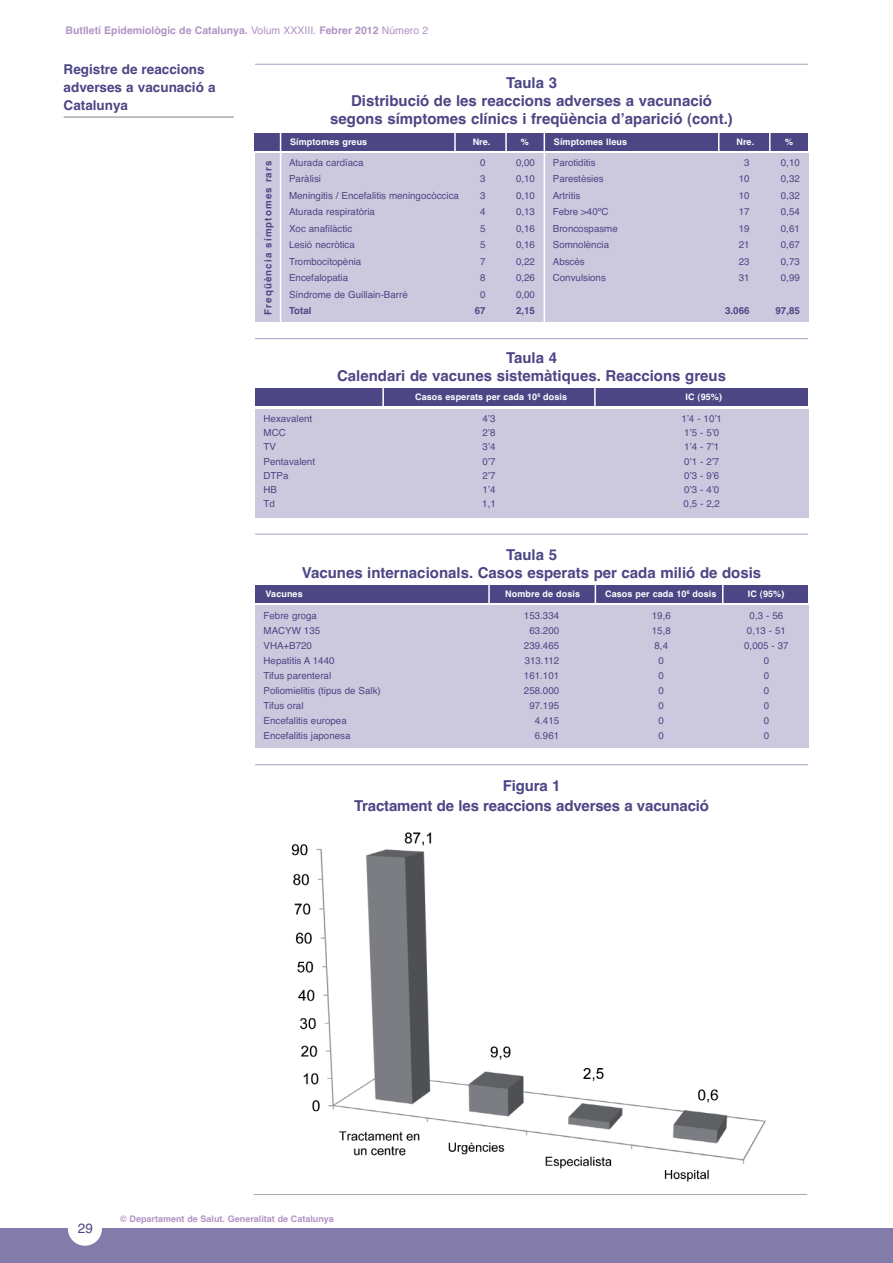
<style>
.page{position:relative;width:893px;height:1263px;background:#fff}
.page>*{position:absolute;margin:0;border:0;box-sizing:border-box;transform-origin:0 0}
.t1{font:700 15px/18px "Helvetica";color:#4c4685;text-align:center}
.t2{font:700 13.5px/18px "Helvetica";color:#4c4685}
.t3{font:13.5px "Helvetica";color:#4c4685}
.t4{font:700 10.5px "Helvetica";color:#b194c5}
.t5{font:9.75px "Helvetica";color:#4c4685}
.t6{font:700 9.75px "Helvetica";letter-spacing:.11em;color:#4c4685}
.t7{font:700 9px "Helvetica";letter-spacing:.01em;color:#fff}
.t8{font:700 9px "Helvetica";color:#b194c5}
.s1{font-weight:400}
</style>
<div class="page">
<div style="left:0;top:1229px;width:892px;height:34px;background:#837cab"></div>
<div style="left:68px;top:1212px;width:34px;height:34px;background:#fff;border-radius:50%"></div>
<hr style="left:64px;top:117px;width:170px;height:1px;background:#808285">
<hr style="left:255px;top:64px;width:553px;height:1px;background:#a49fc3">
<div style="left:255px;top:154px;width:553px;height:168px;background:#ccc9de"></div>
<div style="left:254px;top:134px;width:554px;height:17px;background:#4c4685"></div>
<hr style="left:543px;top:132px;width:2px;height:191px;background:#fff">
<svg style="left:769px;top:133px;width:1px;height:18px"></svg>
<svg style="left:718px;top:134px;width:1px;height:17px"></svg>
<hr style="left:280px;top:132px;width:1px;height:191px;background:#fff">
<hr style="left:505px;top:132px;width:2px;height:20px;background:#fff">
<hr style="left:454px;top:132px;width:2px;height:20px;background:#fff">
<hr style="left:255px;top:338px;width:553px;height:1px;background:#a49fc3">
<div style="left:255px;top:409px;width:553px;height:108px;background:#ccc9de"></div>
<div style="left:255px;top:389px;width:553px;height:17px;background:#4c4685"></div>
<svg style="left:382px;top:388px;width:2px;height:18px"></svg>
<svg style="left:594px;top:388px;width:1px;height:18px"></svg>
<hr style="left:255px;top:534px;width:553px;height:1px;background:#a49fc3">
<hr style="left:255px;top:764px;width:553px;height:1px;background:#a49fc3">
<div style="left:255px;top:606px;width:553px;height:142px;background:#ccc9de"></div>
<div style="left:255px;top:586px;width:553px;height:17px;background:#4c4685"></div>
<svg style="left:488px;top:585px;width:2px;height:18px"></svg>
<hr style="left:594px;top:584px;width:2px;height:20px;background:#fff">
<svg style="left:722px;top:586px;width:1px;height:17px"></svg>
<hr style="left:254px;top:1194px;width:553px;height:1px;background:#a8a9ad">
<img style="left:291px;top:832px;width:475px;height:350px">
<p class="t4" style="left:65px;top:26px;width:364px">Butlletí Epidemiològic de Catalunya. <span class="s1">Volum XXXIII.</span> Febrer 2012 <span class="s1">Número 2</span></p>
<h2 class="t2" style="left:64px;top:62px;width:153px">Registre de reaccions adverses a vacunació a<br>Catalunya</h2>
<p class="t6" style="left:264px;top:315px;width:155px;rotate:-90deg">Freqüència símptomes rars</p>
<h1 class="t1" style="left:330px;top:75px;width:404px">Taula 3<br>Distribució de les reaccions adverses a vacunació segons símptomes clínics i freqüència dʼaparició (cont.)</h1>
<p class="t5" style="left:289px;top:159px;width:76px">Aturada cardíaca</p>
<p class="t5" style="left:480px;top:159px;width:7px">0</p>
<p class="t5" style="left:516px;top:159px;width:20px">0,00</p>
<p class="t5" style="left:553px;top:159px;width:44px">Parotiditis</p>
<p class="t5" style="left:744px;top:159px;width:7px">3</p>
<p class="t5" style="left:780px;top:159px;width:20px">0,10</p>
<p class="t5" style="left:289px;top:175px;width:33px">Paràlisi</p>
<p class="t5" style="left:480px;top:175px;width:7px">3</p>
<p class="t5" style="left:516px;top:175px;width:20px">0,10</p>
<p class="t5" style="left:553px;top:175px;width:52px">Parestèsies</p>
<p class="t5" style="left:738px;top:175px;width:12px">10</p>
<p class="t5" style="left:780px;top:175px;width:20px">0,32</p>
<p class="t5" style="left:289px;top:192px;width:171px">Meningitis / Encefalitis meningocòccica</p>
<p class="t5" style="left:480px;top:192px;width:7px">3</p>
<p class="t5" style="left:516px;top:192px;width:20px">0,10</p>
<p class="t5" style="left:553px;top:192px;width:29px">Artritis</p>
<p class="t5" style="left:738px;top:192px;width:12px">10</p>
<p class="t5" style="left:780px;top:192px;width:20px">0,32</p>
<p class="t5" style="left:289px;top:208px;width:87px">Aturada respiratòria</p>
<p class="t5" style="left:480px;top:208px;width:7px">4</p>
<p class="t5" style="left:516px;top:208px;width:20px">0,13</p>
<p class="t5" style="left:553px;top:208px;width:57px">Febre &gt;40ºC</p>
<p class="t5" style="left:738px;top:208px;width:12px">17</p>
<p class="t5" style="left:780px;top:208px;width:20px">0,54</p>
<p class="t5" style="left:289px;top:225px;width:65px">Xoc anafilàctic</p>
<p class="t5" style="left:480px;top:225px;width:7px">5</p>
<p class="t5" style="left:516px;top:225px;width:20px">0,16</p>
<p class="t5" style="left:553px;top:225px;width:67px">Broncospasme</p>
<p class="t5" style="left:738px;top:225px;width:12px">19</p>
<p class="t5" style="left:780px;top:225px;width:20px">0,61</p>
<p class="t5" style="left:289px;top:241px;width:67px">Lesió necròtica</p>
<p class="t5" style="left:480px;top:241px;width:7px">5</p>
<p class="t5" style="left:516px;top:241px;width:20px">0,16</p>
<p class="t5" style="left:553px;top:241px;width:58px">Somnolència</p>
<p class="t5" style="left:738px;top:241px;width:12px">21</p>
<p class="t5" style="left:780px;top:241px;width:20px">0,67</p>
<p class="t5" style="left:289px;top:258px;width:74px">Trombocitopènia</p>
<p class="t5" style="left:480px;top:258px;width:7px">7</p>
<p class="t5" style="left:516px;top:258px;width:20px">0,22</p>
<p class="t5" style="left:553px;top:258px;width:33px">Abscés</p>
<p class="t5" style="left:738px;top:258px;width:12px">23</p>
<p class="t5" style="left:780px;top:258px;width:20px">0,73</p>
<p class="t5" style="left:289px;top:274px;width:61px">Encefalopatia</p>
<p class="t5" style="left:480px;top:274px;width:7px">8</p>
<p class="t5" style="left:516px;top:274px;width:20px">0,26</p>
<p class="t5" style="left:553px;top:274px;width:55px">Convulsions</p>
<p class="t5" style="left:738px;top:274px;width:12px">31</p>
<p class="t5" style="left:780px;top:274px;width:20px">0,99</p>
<p class="t5" style="left:289px;top:291px;width:120px">Síndrome de Guillain-Barré</p>
<p class="t5" style="left:480px;top:291px;width:7px">0</p>
<p class="t5" style="left:516px;top:291px;width:20px">0,00</p>
<p class="t6" style="left:289px;top:307px;width:24px">Total</p>
<p class="t6" style="left:475px;top:307px;width:12px">67</p>
<p class="t6" style="left:516px;top:307px;width:20px">2,15</p>
<p class="t6" style="left:725px;top:307px;width:26px">3.066</p>
<p class="t6" style="left:775px;top:307px;width:26px">97,85</p>
<p class="t7" style="left:290px;top:139px;width:79px">Símptomes greus</p>
<p class="t7" style="left:472px;top:139px;width:19px">Nre.</p>
<p class="t7" style="left:521px;top:139px;width:10px">%</p>
<p class="t7" style="left:554px;top:139px;width:75px">Símptomes lleus</p>
<p class="t7" style="left:736px;top:139px;width:19px">Nre.</p>
<p class="t7" style="left:785px;top:139px;width:10px">%</p>
<h1 class="t1" style="left:337px;top:350px;width:390px">Taula 4<br>Calendari de vacunes sistemàtiques. Reaccions greus</h1>
<p class="t7" style="left:415px;top:394px;width:153px">Casos esperats per cada 10<sup>6</sup> dosis</p>
<p class="t7" style="left:685px;top:394px;width:38px">IC (95%)</p>
<p class="t5" style="left:263px;top:415px;width:50px">Hexavalent</p>
<p class="t5" style="left:482px;top:415px;width:15px">4ʼ3</p>
<p class="t5" style="left:681px;top:415px;width:42px">1ʼ4 - 10ʼ1</p>
<p class="t5" style="left:263px;top:429px;width:24px">MCC</p>
<p class="t5" style="left:482px;top:429px;width:15px">2ʼ8</p>
<p class="t5" style="left:684px;top:429px;width:37px">1ʼ5 - 5ʼ0</p>
<p class="t5" style="left:263px;top:443px;width:14px">TV</p>
<p class="t5" style="left:482px;top:443px;width:15px">3ʼ4</p>
<p class="t5" style="left:684px;top:443px;width:37px">1ʼ4 - 7ʼ1</p>
<p class="t5" style="left:263px;top:458px;width:53px">Pentavalent</p>
<p class="t5" style="left:482px;top:458px;width:15px">0ʼ7</p>
<p class="t5" style="left:684px;top:458px;width:37px">0ʼ1 - 2ʼ7</p>
<p class="t5" style="left:263px;top:472px;width:26px">DTPa</p>
<p class="t5" style="left:482px;top:472px;width:15px">2ʼ7</p>
<p class="t5" style="left:684px;top:472px;width:37px">0ʼ3 - 9ʼ6</p>
<p class="t5" style="left:263px;top:486px;width:15px">HB</p>
<p class="t5" style="left:482px;top:486px;width:15px">1ʼ4</p>
<p class="t5" style="left:684px;top:486px;width:37px">0ʼ3 - 4ʼ0</p>
<p class="t5" style="left:263px;top:500px;width:13px">Td</p>
<p class="t5" style="left:482px;top:500px;width:15px">1,1</p>
<p class="t5" style="left:683px;top:500px;width:38px">0,5 - 2,2</p>
<h1 class="t1" style="left:302px;top:547px;width:461px">Taula 5<br>Vacunes internacionals. Casos esperats per cada milió de dosis</h1>
<p class="t5" style="left:263px;top:612px;width:55px">Febre groga</p>
<p class="t5" style="left:524px;top:612px;width:37px">153.334</p>
<p class="t5" style="left:651px;top:612px;width:20px">19,6</p>
<p class="t5" style="left:749px;top:612px;width:35px">0,3 - 56</p>
<p class="t5" style="left:263px;top:627px;width:58px">MACYW 135</p>
<p class="t5" style="left:529px;top:627px;width:31px">63.200</p>
<p class="t5" style="left:651px;top:627px;width:20px">15,8</p>
<p class="t5" style="left:747px;top:627px;width:41px">0,13 - 51</p>
<p class="t5" style="left:263px;top:642px;width:50px">VHA+B720</p>
<p class="t5" style="left:524px;top:642px;width:37px">239.465</p>
<p class="t5" style="left:654px;top:642px;width:15px">8,4</p>
<p class="t5" style="left:744px;top:642px;width:46px">0,005 - 37</p>
<p class="t5" style="left:263px;top:657px;width:72px">Hepatitis A 1440</p>
<p class="t5" style="left:524px;top:657px;width:36px">313.112</p>
<p class="t5" style="left:658px;top:657px;width:7px">0</p>
<p class="t5" style="left:763px;top:657px;width:7px">0</p>
<p class="t5" style="left:263px;top:672px;width:69px">Tifus parenteral</p>
<p class="t5" style="left:524px;top:672px;width:37px">161.101</p>
<p class="t5" style="left:658px;top:672px;width:7px">0</p>
<p class="t5" style="left:763px;top:672px;width:7px">0</p>
<p class="t5" style="left:263px;top:687px;width:119px">Poliomielitis (tipus de Salk)</p>
<p class="t5" style="left:524px;top:687px;width:37px">258.000</p>
<p class="t5" style="left:658px;top:687px;width:7px">0</p>
<p class="t5" style="left:763px;top:687px;width:7px">0</p>
<p class="t5" style="left:263px;top:702px;width:41px">Tifus oral</p>
<p class="t5" style="left:529px;top:702px;width:31px">97.195</p>
<p class="t5" style="left:658px;top:702px;width:7px">0</p>
<p class="t5" style="left:763px;top:702px;width:7px">0</p>
<p class="t5" style="left:263px;top:717px;width:85px">Encefalitis europea</p>
<p class="t5" style="left:535px;top:717px;width:26px">4.415</p>
<p class="t5" style="left:658px;top:717px;width:7px">0</p>
<p class="t5" style="left:763px;top:717px;width:7px">0</p>
<p class="t5" style="left:263px;top:732px;width:88px">Encefalitis japonesa</p>
<p class="t5" style="left:535px;top:732px;width:26px">6.961</p>
<p class="t5" style="left:658px;top:732px;width:7px">0</p>
<p class="t5" style="left:763px;top:732px;width:7px">0</p>
<p class="t7" style="left:265px;top:591px;width:39px">Vacunes</p>
<p class="t7" style="left:505px;top:591px;width:76px">Nombre de dosis</p>
<p class="t7" style="left:605px;top:591px;width:113px">Casos per cada 10<sup>6</sup> dosis</p>
<p class="t7" style="left:747px;top:591px;width:38px">IC (95%)</p>
<h1 class="t1" style="left:354px;top:778px;width:356px;line-height:19.5px">Figura 1<br>Tractament de les reaccions adverses a vacunació</h1>
<h2 class="t3" style="left:78px;top:1224px;width:17px">29</h2>
<p class="t8" style="left:120px;top:1216px;width:215px">© Departament de Salut. Generalitat de Catalunya</p>
</div>
